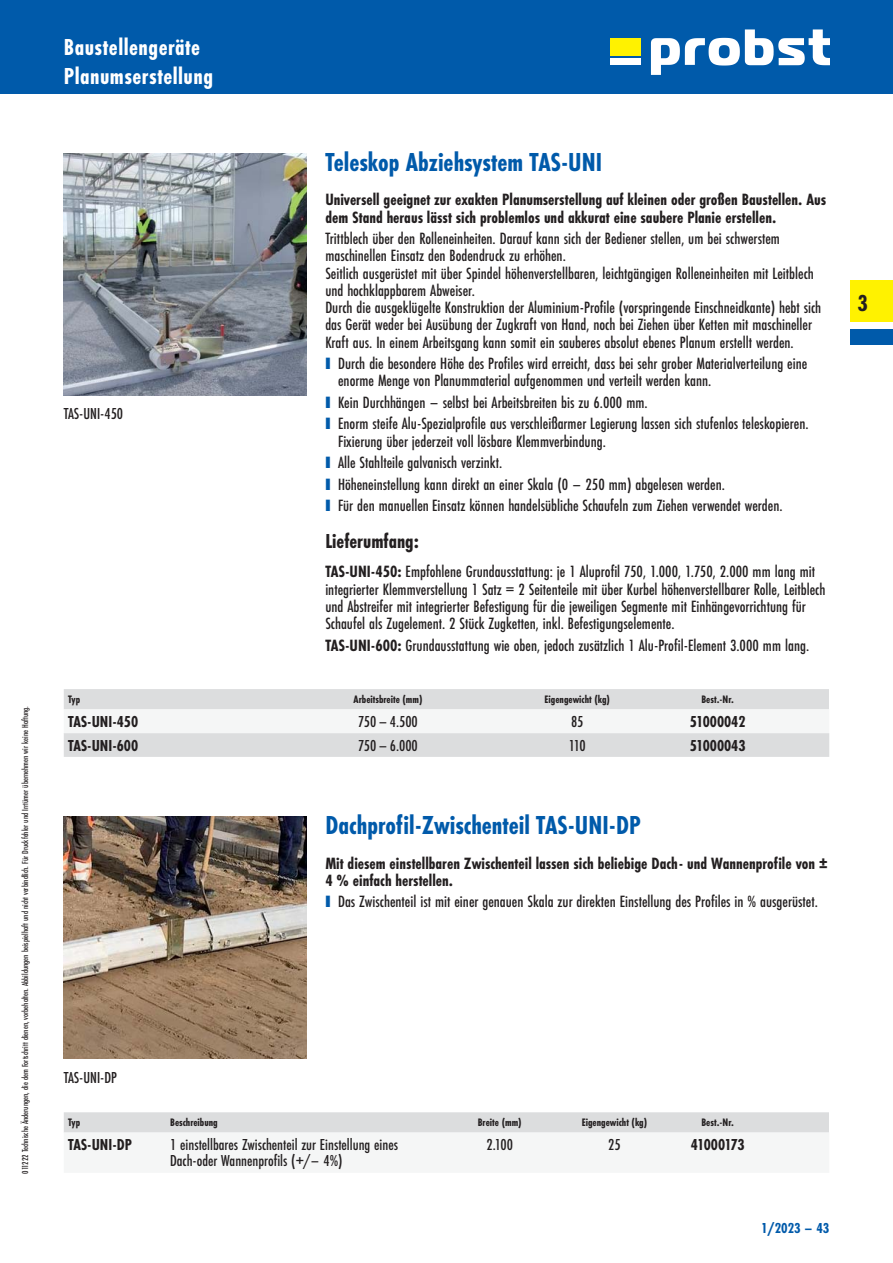
<style>
.page{position:relative;width:893px;height:1263px;background:#fff}
.page>*{position:absolute;margin:0;border:0;box-sizing:border-box;transform-origin:0 0}
.t1{font:700 27px "Futura PT Cond";color:#005aaa}
.t2{font:700 24px/28.5px "Futura PT Cond";letter-spacing:.02em;color:#fff}
.t3{font:700 24px "Futura PT Cond";color:#231f20}
.t4{font:700 21px "Futura PT Cond";color:#231f20}
.t5{font:500 16.95px/17.2px "Futura PT Cond";color:#231f20}
.t6{font:700 16.95px/17.2px "Futura PT Cond";color:#231f20}
.t7{font:500 16.5px/16.5px "Futura PT Cond";color:#231f20}
.t8{font:700 16.5px "Futura PT Cond";color:#231f20}
.t9{font:700 16.5px "Futura PT Cond";letter-spacing:-.04em;color:#231f20}
.t10{font:700 15px "Futura PT Cond";color:#005aaa}
.t11{font:700 11.25px "Futura PT Cond";color:#231f20}
.t12{font:500 9px "Futura PT Cond";color:#231f20}
.s1{font-family:"Arial";font-weight:400;font-size:24.6px;color:#005aaa}
.s2{font-weight:700}
</style>
<div class="page">
<div style="left:0;top:0;width:893px;height:94px;background:#005aaa"></div>
<div style="left:610px;top:38px;width:31px;height:17px;background:#fff200"></div>
<svg style="left:651px;top:29px;width:178px;height:46px"></svg>
<div style="left:610px;top:58px;width:31px;height:7px;background:#fff"></div>
<div style="left:850px;top:281px;width:43px;height:42px;background:#fff200"></div>
<div style="left:850px;top:329px;width:43px;height:15px;background:#005aaa"></div>
<img style="left:64px;top:153px;width:242px;height:242px">
<div style="left:64px;top:689px;width:765px;height:68px;background:#dcddde"></div>
<div style="left:64px;top:709px;width:765px;height:24px;background:#f5f6f6"></div>
<img style="left:64px;top:816px;width:242px;height:243px">
<svg style="left:64px;top:1112px;width:765px;height:21px;background:#dddedf"></svg>
<p class="t12" style="left:21px;top:1174px;width:469px;rotate:-90deg">011222 Technische Änderungen, die dem Fortschritt dienen, vorbehalten. Abbildungen beispielhaft und nicht verbindlich. Für Druckfehler und Irrtümer übernehmen wir keine Haftung.</p>
<h2 class="t2" style="left:64px;top:34px;width:151px">Baustellengeräte<br>Planumserstellung</h2>
<p class="t7" style="left:64px;top:406px;width:61px">TAS- UNI- 450</p>
<h1 class="t1" style="left:325px;top:149px;width:278px">Teleskop Abziehsystem TAS-UNI</h1>
<p class="t6" style="left:325px;top:192px;width:502px">Universell geeignet zur exakten Planumserstellung auf kleinen oder großen Baustellen. Aus dem Stand heraus lässt sich problemlos und akkurat eine saubere Planie erstellen.</p>
<p class="t5" style="left:325px;top:231px;width:497px">Trittblech über den Rolleneinheiten. Darauf kann sich der Bediener stellen, um bei schwerstem maschinellen Einsatz den Bodendruck zu erhöhen.<br>Seitlich ausgerüstet mit über Spindel höhenverstellbaren, leichtgängigen Rolleneinheiten mit Leitblech und hochklappbarem Abweiser.<br>Durch die ausgeklügelte Konstruktion der Aluminium-Profile (vorspringende Einschneidkante) hebt sich das Gerät weder bei Ausübung der Zugkraft von Hand, noch bei Ziehen über Ketten mit maschineller Kraft aus. In einem Arbeitsgang kann somit ein sauberes absolut ebenes Planum erstellt werden.</p>
<p class="t5" style="left:338px;top:356px;width:471px;text-indent:-13px"><span class="s1">■</span> Durch die besondere Höhe des Profiles wird erreicht, dass bei sehr grober Materialverteilung eine enorme Menge von Planummaterial aufgenommen und verteilt werden kann.</p>
<p class="t5" style="left:325px;top:394px;width:324px"><span class="s1">■</span> Kein Durchhängen – selbst bei Arbeitsbreiten bis zu 6.000 mm.</p>
<p class="t5" style="left:338px;top:416px;width:472px;text-indent:-13px"><span class="s1">■</span> Enorm steife Alu-Spezialprofile aus verschleißarmer Legierung lassen sich stufenlos teleskopieren.<br>Fixierung über jederzeit voll lösbare Klemmverbindung.</p>
<p class="t5" style="left:325px;top:455px;width:178px"><span class="s1">■</span> Alle Stahlteile galvanisch verzinkt.</p>
<p class="t5" style="left:325px;top:476px;width:401px"><span class="s1">■</span> Höheneinstellung kann direkt an einer Skala (0 – 250 mm) abgelesen werden.</p>
<p class="t5" style="left:325px;top:498px;width:459px"><span class="s1">■</span> Für den manuellen Einsatz können handelsübliche Schaufeln zum Ziehen verwendet werden.</p>
<p class="t4" style="left:325px;top:531px;width:95px">Lieferumfang:</p>
<p class="t5" style="left:325px;top:564px;width:502px"><span class="s2">TAS- UNI- 450:</span> Empfohlene Grundausstattung: je 1 Aluprofil 750, 1.000, 1.750, 2.000 mm lang mit integrierter Klemmverstellung 1 Satz = 2 Seitenteile mit über Kurbel höhenverstellbarer Rolle, Leitblech und Abstreifer mit integrierter Befestigung für die jeweiligen Segmente mit Einhängevorrichtung für Schaufel als Zugelement. 2 Stück Zugketten, inkl. Befestigungselemente.</p>
<p class="t5" style="left:325px;top:637px;width:485px"><span class="s2">TAS- UNI- 600:</span> Grundausstattung wie oben, jedoch zusätzlich 1 Alu-Profil-Element 3.000 mm lang.</p>
<p class="t11" style="left:68px;top:694px;width:14px">Typ</p>
<p class="t11" style="left:354px;top:694px;width:70px">Arbeitsbreite (mm)</p>
<p class="t11" style="left:545px;top:694px;width:67px">Eigengewicht (kg)</p>
<p class="t11" style="left:701px;top:694px;width:34px">Best.- Nr.</p>
<p class="t8" style="left:68px;top:713px;width:72px">TAS- UNI- 450</p>
<p class="t7" style="left:358px;top:714px;width:61px">750 – 4.500</p>
<p class="t7" style="left:571px;top:714px;width:14px">85</p>
<p class="t8" style="left:690px;top:713px;width:57px">51000042</p>
<p class="t8" style="left:68px;top:737px;width:72px">TAS- UNI- 600</p>
<p class="t7" style="left:358px;top:737px;width:61px">750 – 6.000</p>
<p class="t7" style="left:569px;top:737px;width:18px">110</p>
<p class="t8" style="left:690px;top:737px;width:57px">51000043</p>
<h1 class="t1" style="left:325px;top:812px;width:317px">Dachprofil- Zwischenteil TAS-UNI-DP</h1>
<p class="t6" style="left:325px;top:855px;width:504px">Mit diesem einstellbaren Zwischenteil lassen sich beliebige Dach- und Wannenprofile von ±<br>4 % einfach herstellen.</p>
<p class="t5" style="left:325px;top:894px;width:494px"><span class="s1">■</span> Das Zwischenteil ist mit einer genauen Skala zur direkten Einstellung des Profiles in % ausgerüstet.</p>
<h2 class="t3" style="left:857px;top:291px;width:12px">3</h2>
<p class="t7" style="left:64px;top:1069px;width:55px">TAS- UNI- DP</p>
<p class="t11" style="left:68px;top:1117px;width:14px">Typ</p>
<p class="t11" style="left:170px;top:1117px;width:49px">Beschreibung</p>
<p class="t11" style="left:478px;top:1117px;width:45px">Breite (mm)</p>
<p class="t11" style="left:582px;top:1117px;width:67px">Eigengewicht (kg)</p>
<p class="t11" style="left:701px;top:1117px;width:34px">Best.- Nr.</p>
<p class="t8" style="left:68px;top:1136px;width:65px">TAS- UNI- DP</p>
<p class="t7" style="left:170px;top:1137px;width:229px">1 einstellbares Zwischenteil zur Einstellung eines<br>Dach-oder Wannenprofils (+/– 4%)</p>
<p class="t7" style="left:486px;top:1137px;width:28px">2.100</p>
<p class="t7" style="left:608px;top:1137px;width:14px">25</p>
<p class="t9" style="left:691px;top:1136px;width:55px">41000173</p>
<p class="t10" style="left:761px;top:1221px;width:70px">1/2023 – 43</p>
</div>
